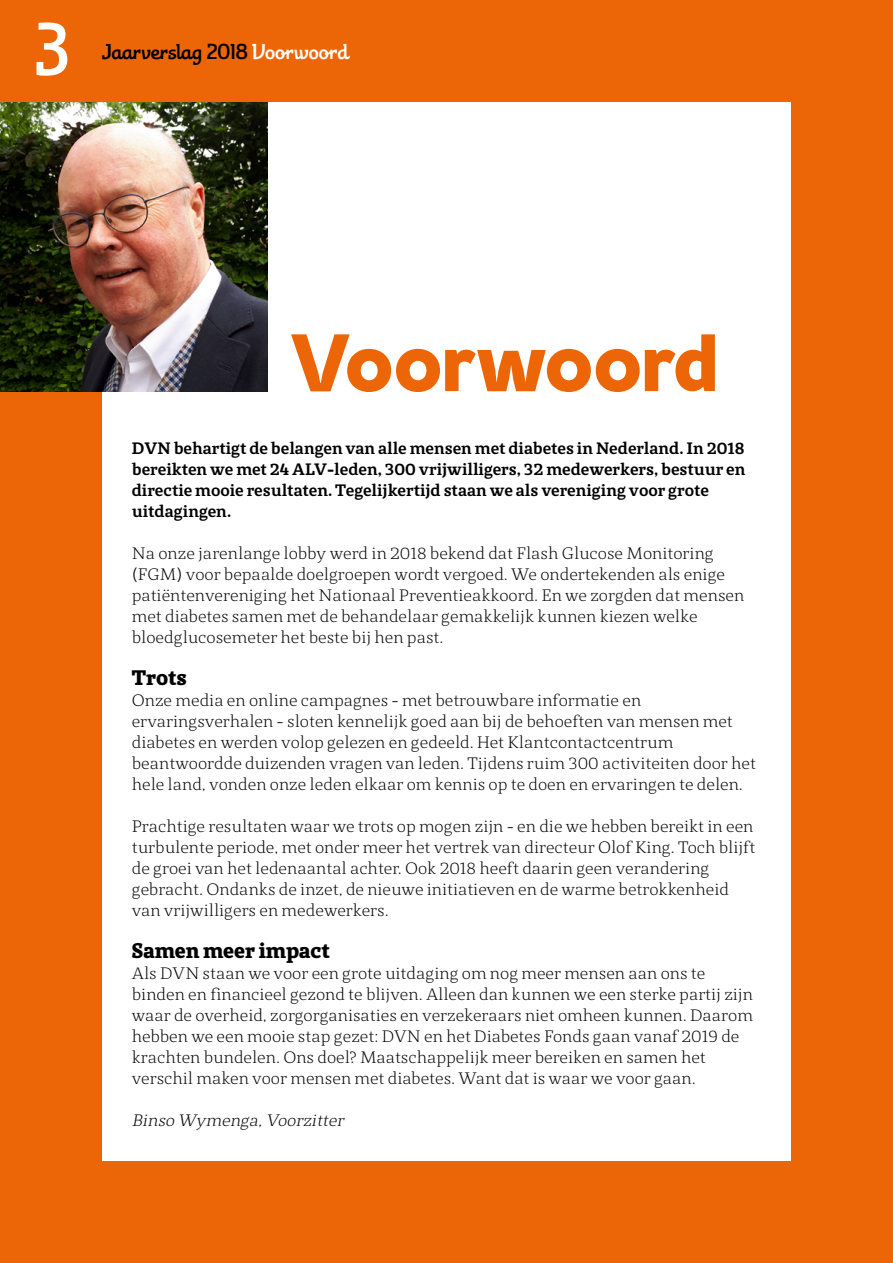
<style>
.page{position:relative;width:893px;height:1263px;background:#ec6608}
.page>*{position:absolute;margin:0;border:0;box-sizing:border-box;transform-origin:0 0}
.t1{font:81px "Solomon Sans Black";letter-spacing:-.015em;color:#ec6608}
.t2{font:72px "Theorem";color:#fff}
.t3{font:21px "Theorem";letter-spacing:.01em;color:#000}
.t4{font:900 21px "St Marie";color:#000}
.t5{font:300 16.5px/21px "St Marie";color:#000}
.t6{font:700 16.5px/21px "St Marie";color:#000}
.t7{font:italic 300 16.5px "St Marie";color:#000}
.s1{color:#fff}
</style>
<div class="page">
<div style="left:102px;top:102px;width:689px;height:1059px;background:#fff"></div>
<img style="left:0;top:102px;width:268px;height:289px">
<h2 class="t2" style="left:34px;top:6px;width:37px">3</h2>
<p class="t3" style="left:102px;top:39px;width:248px">Jaarverslag 2018 <span class="s1">Voorwoord</span></p>
<h1 class="t1" style="left:293px;top:315px;width:429px">Voorwoord</h1>
<p class="t6" style="left:132px;top:438px;width:615px">DVN behartigt de belangen van alle mensen met diabetes in Nederland. In 2018 bereikten we met 24 ALV-leden, 300 vrijwilligers, 32 medewerkers, bestuur en directie mooie resultaten. Tegelijkertijd staan we als vereniging voor grote uitdagingen.</p>
<p class="t5" style="left:132px;top:543px;width:614px">Na onze jarenlange lobby werd in 2018 bekend dat Flash Glucose Monitoring (FGM) voor bepaalde doelgroepen wordt vergoed. We ondertekenden als enige patiëntenvereniging het Nationaal Preventieakkoord. En we zorgden dat mensen met diabetes samen met de behandelaar gemakkelijk kunnen kiezen welke bloedglucosemeter het beste bij hen past.</p>
<p class="t4" style="left:132px;top:665px;width:57px">Trots</p>
<p class="t5" style="left:132px;top:690px;width:626px">Onze media en online campagnes - met betrouwbare informatie en ervaringsverhalen - sloten kennelijk goed aan bij de behoeften van mensen met diabetes en werden volop gelezen en gedeeld. Het Klantcontactcentrum beantwoordde duizenden vragen van leden. Tijdens ruim 300 activiteiten door het hele land, vonden onze leden elkaar om kennis op te doen en ervaringen te delen.</p>
<p class="t5" style="left:132px;top:816px;width:625px">Prachtige resultaten waar we trots op mogen zijn - en die we hebben bereikt in een turbulente periode, met onder meer het vertrek van directeur Olof King. Toch blijft de groei van het ledenaantal achter. Ook 2018 heeft daarin geen verandering gebracht. Ondanks de inzet, de nieuwe initiatieven en de warme betrokkenheid van vrijwilligers en medewerkers.</p>
<p class="t4" style="left:132px;top:938px;width:199px">Samen meer impact</p>
<p class="t5" style="left:132px;top:963px;width:623px">Als DVN staan we voor een grote uitdaging om nog meer mensen aan ons te binden en financieel gezond te blijven. Alleen dan kunnen we een sterke partij zijn waar de overheid, zorgorganisaties en verzekeraars niet omheen kunnen. Daarom hebben we een mooie stap gezet: DVN en het Diabetes Fonds gaan vanaf 2019 de krachten bundelen. Ons doel? Maatschappelijk meer bereiken en samen het verschil maken voor mensen met diabetes. Want dat is waar we voor gaan.</p>
<p class="t7" style="left:132px;top:1110px;width:217px">Binso Wymenga,Voorzitter</p>
</div>
